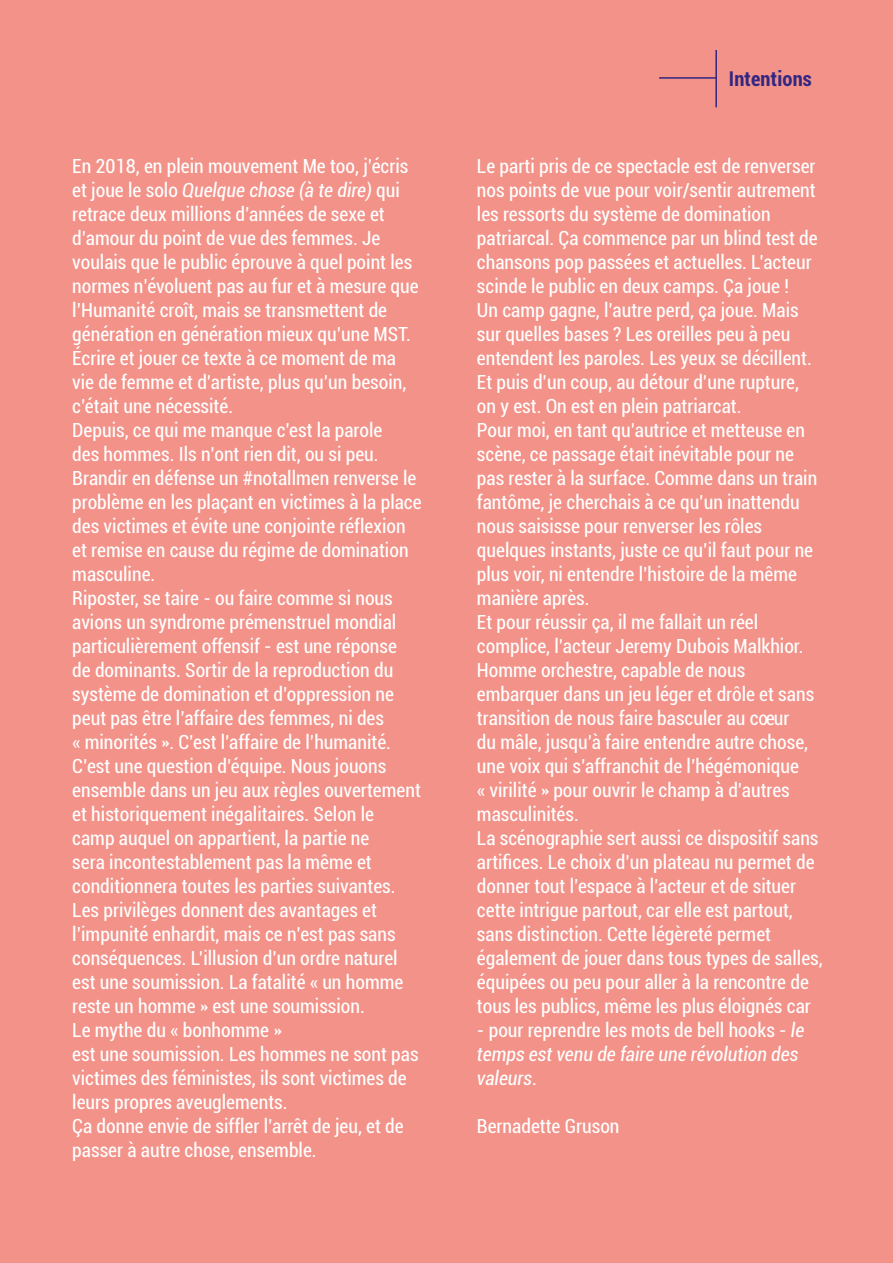
<style>
.page{position:relative;width:893px;height:1263px;background:#f29289}
.page>*{position:absolute;margin:0;border:0;box-sizing:border-box;transform-origin:0 0}
.t1{font:700 condensed 20.4px "Roboto";letter-spacing:.01em;color:#312783}
.t2{font:condensed 19.5px/24px "Roboto";color:#fff}
.t3{font:italic condensed 19.5px/24px "Roboto";color:#fff}
.s1{font-style:italic}
.s2{font-style:normal}
</style>
<div class="page">
<hr style="left:659px;top:77px;width:57px;height:2px;background:#312783">
<hr style="left:715px;top:50px;width:2px;height:57px;background:#312783">
<p class="t1" style="left:729px;top:64px;width:85px">Intentions</p>
<p class="t2" style="left:72px;top:153px;width:351px">En 2018, en plein mouvement Me too, j’écris et joue le solo <span class="s1">Quelque chose (à te dire)</span> qui retrace deux millions d’années de sexe et d’amour du point de vue des femmes. Je voulais que le public éprouve à quel point les normes n’évoluent pas au fur et à mesure que l’Humanité croît, mais se transmettent de génération en génération mieux qu’une MST.<br>Écrire et jouer ce texte à ce moment de ma vie de femme et d’artiste, plus qu’un besoin, c’était une nécessité.<br>Depuis, ce qui me manque c’est la parole<br>des hommes. Ils n’ont rien dit, ou si peu.<br>Brandir en défense un #notallmen renverse le problème en les plaçant en victimes à la place des victimes et évite une conjointe réflexion et remise en cause du régime de domination masculine.<br>Riposter, se taire - ou faire comme si nous avions un syndrome prémenstruel mondial particulièrement offensif - est une réponse<br>de dominants. Sortir de la reproduction du système de domination et d’oppression ne peut pas être l’affaire des femmes, ni des<br>« minorités ». C’est l’affaire de l’humanité.<br>C’est une question d’équipe. Nous jouons ensemble dans un jeu aux règles ouvertement et historiquement inégalitaires. Selon le<br>camp auquel on appartient, la partie ne<br>sera incontestablement pas la même et conditionnera toutes les parties suivantes.<br>Les privilèges donnent des avantages et l’impunité enhardit, mais ce n’est pas sans conséquences. L’illusion d’un ordre naturel est une soumission. La fatalité « un homme reste un homme » est une soumission.<br>Le mythe du « bonhomme »<br>est une soumission. Les hommes ne sont pas victimes des féministes, ils sont victimes de leurs propres aveuglements.<br>Ça donne envie de siffler l’arrêt de jeu, et de passer à autre chose, ensemble.</p>
<p class="t2" style="left:477px;top:153px;width:347px">Le parti pris de ce spectacle est de renverser nos points de vue pour voir/sentir autrement les ressorts du système de domination patriarcal. Ça commence par un blind test de chansons pop passées et actuelles. L’acteur scinde le public en deux camps. Ça joue !<br>Un camp gagne, l’autre perd, ça joue. Mais sur quelles bases ? Les oreilles peu à peu entendent les paroles. Les yeux se décillent.<br>Et puis d’un coup, au détour d’une rupture, on y est. On est en plein patriarcat.<br>Pour moi, en tant qu’autrice et metteuse en scène, ce passage était inévitable pour ne pas rester à la surface. Comme dans un train fantôme, je cherchais à ce qu’un inattendu nous saisisse pour renverser les rôles quelques instants, juste ce qu’il faut pour ne plus voir, ni entendre l’histoire de la même manière après.<br>Et pour réussir ça, il me fallait un réel complice, l’acteur Jeremy Dubois Malkhior.<br>Homme orchestre, capable de nous embarquer dans un jeu léger et drôle et sans transition de nous faire basculer au cœur<br>du mâle, jusqu’à faire entendre autre chose, une voix qui s’affranchit de l’hégémonique<br>« virilité » pour ouvrir le champ à d’autres masculinités.<br>La scénographie sert aussi ce dispositif sans artifices. Le choix d’un plateau nu permet de donner tout l’espace à l’acteur et de situer cette intrigue partout, car elle est partout, sans distinction. Cette légèreté permet également de jouer dans tous types de salles, équipées ou peu pour aller à la rencontre de tous les publics, même les plus éloignés car</p>
<p class="t3" style="left:477px;top:1017px;width:329px"><span class="s2">- pour reprendre les mots de bell hooks -</span> le temps est venu de faire une révolution des valeurs<span class="s2">.</span></p>
<p class="t2" style="left:477px;top:1113px;width:144px">Bernadette Gruson</p>
</div>
